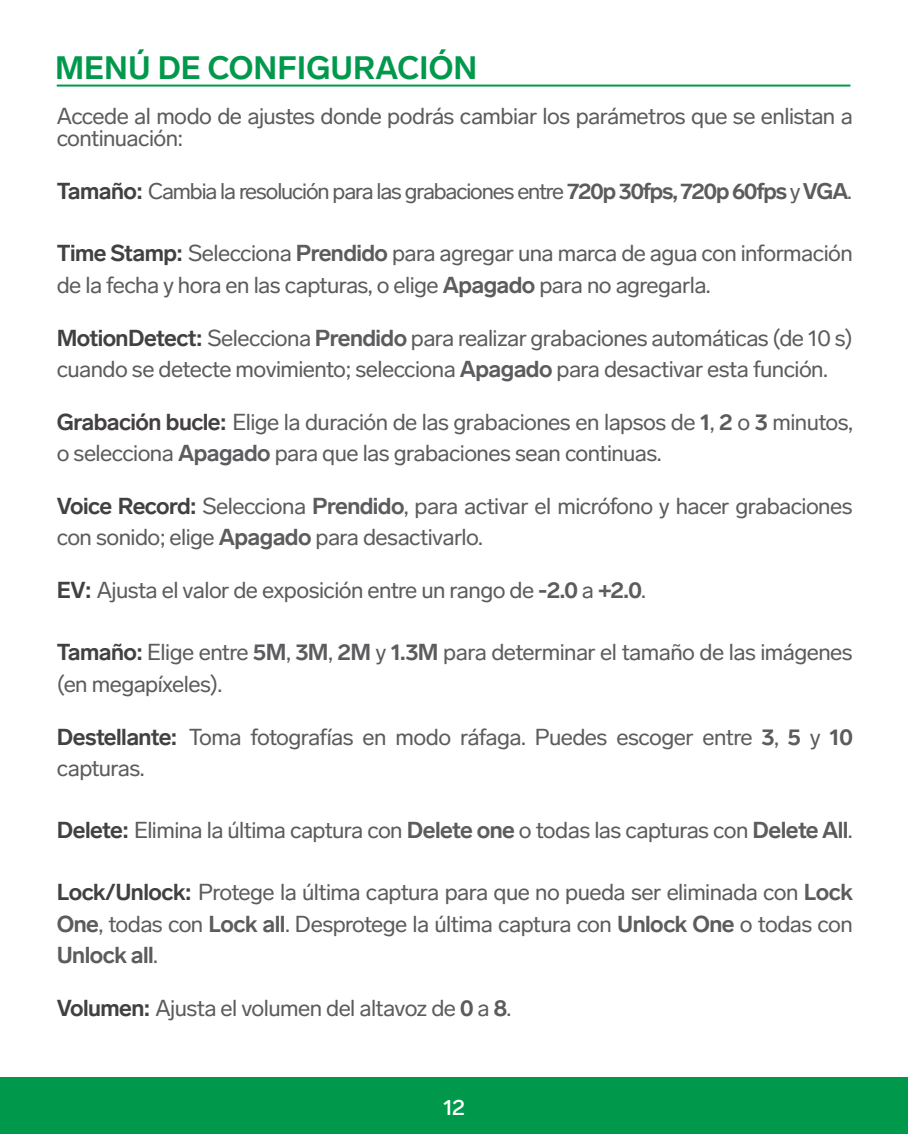
<style>
.page{position:relative;width:908px;height:1134px;background:#fff}
.page>*{position:absolute;margin:0;border:0;box-sizing:border-box;transform-origin:0 0}
.t1{font:700 32px "Lab Grotesque";color:#00994c}
.t2{font:22.8px/31.2px "Lab Grotesque";letter-spacing:-.025em;color:#5c5c5f}
.t3{font:22.4px "Lab Grotesque";letter-spacing:-.05em;color:#5c5c5f}
.t4{font:500 22px "Lab Grotesque";color:#fff}
.s1{font-weight:700;font-size:22.8px;color:#434041}
.s2{font-weight:700}
.s3{font-weight:700;color:#434041}
</style>
<div class="page">
<div style="left:0;top:1077px;width:907px;height:57px;background:#00994c"></div>
<hr style="left:57px;top:85px;width:793px;height:2px;background:#00994c">
<h1 class="t1" style="left:55px;top:49px;width:423px">MENÚ DE CONFIGURACIÓN</h1>
<p class="t2" style="left:57px;top:105px;width:797px;line-height:22px">Accede al modo de ajustes donde podrás cambiar los parámetros que se enlistan a continuación:</p>
<p class="t3" style="left:57px;top:178px;width:796px"><span class="s1">Tamaño:</span> Cambia la resolución para las grabaciones entre <span class="s2">720p 30fps, 720p 60fps</span> y <span class="s2">VGA</span>.</p>
<p class="t2" style="left:57px;top:238px;width:797px"><span class="s3">Time Stamp:</span> Selecciona <span class="s2">Prendido</span> para agregar una marca de agua con información de la fecha y hora en las capturas, o elige <span class="s2">Apagado</span> para no agregarla.</p>
<p class="t2" style="left:57px;top:322px;width:797px"><span class="s3">MotionDetect:</span> Selecciona <span class="s2">Prendido</span> para realizar grabaciones automáticas (de 10 s) cuando se detecte movimiento; selecciona <span class="s2">Apagado</span> para desactivar esta función.</p>
<p class="t2" style="left:57px;top:406px;width:797px"><span class="s3">Grabación bucle:</span> Elige la duración de las grabaciones en lapsos de <span class="s2">1</span>, <span class="s2">2</span> o <span class="s2">3</span> minutos, o selecciona <span class="s2">Apagado</span> para que las grabaciones sean continuas.</p>
<p class="t2" style="left:57px;top:490px;width:797px"><span class="s3">Voice Record:</span> Selecciona <span class="s2">Prendido</span>, para activar el micrófono y hacer grabaciones con sonido; elige <span class="s2">Apagado</span> para desactivarlo.</p>
<p class="t2" style="left:57px;top:575px;width:590px"><span class="s3">EV:</span> Ajusta el valor de exposición entre un rango de <span class="s2">-2.0</span> a <span class="s2">+2.0</span>.</p>
<p class="t2" style="left:57px;top:637px;width:797px"><span class="s3">Tamaño:</span> Elige entre <span class="s2">5M</span>, <span class="s2">3M</span>, <span class="s2">2M</span> y <span class="s2">1.3M</span> para determinar el tamaño de las imágenes (en megapíxeles).</p>
<p class="t2" style="left:57px;top:721px;width:797px"><span class="s3">Destellante:</span> Toma fotografías en modo ráfaga. Puedes escoger entre <span class="s2">3</span>, <span class="s2">5</span> y <span class="s2">10 </span>capturas.</p>
<p class="t2" style="left:57px;top:815px;width:797px"><span class="s3">Delete:</span> Elimina la última captura con <span class="s2">Delete one</span> o todas las capturas con <span class="s2">Delete All</span>.</p>
<p class="t2" style="left:57px;top:877px;width:797px;text-align:justify"><span class="s3">Lock/Unlock:</span> Protege la última captura para que no pueda ser eliminada con <span class="s2">Lock One</span>, todas con <span class="s2">Lock all</span>. Desprotege la última captura con <span class="s2">Unlock One</span> o todas con <span class="s2">Unlock all</span>.</p>
<p class="t2" style="left:57px;top:992px;width:456px"><span class="s3">Volumen:</span> Ajusta el volumen del altavoz de <span class="s2">0</span> a <span class="s2">8</span>.</p>
<p class="t4" style="left:443px;top:1094px;width:23px">12</p>
</div>
